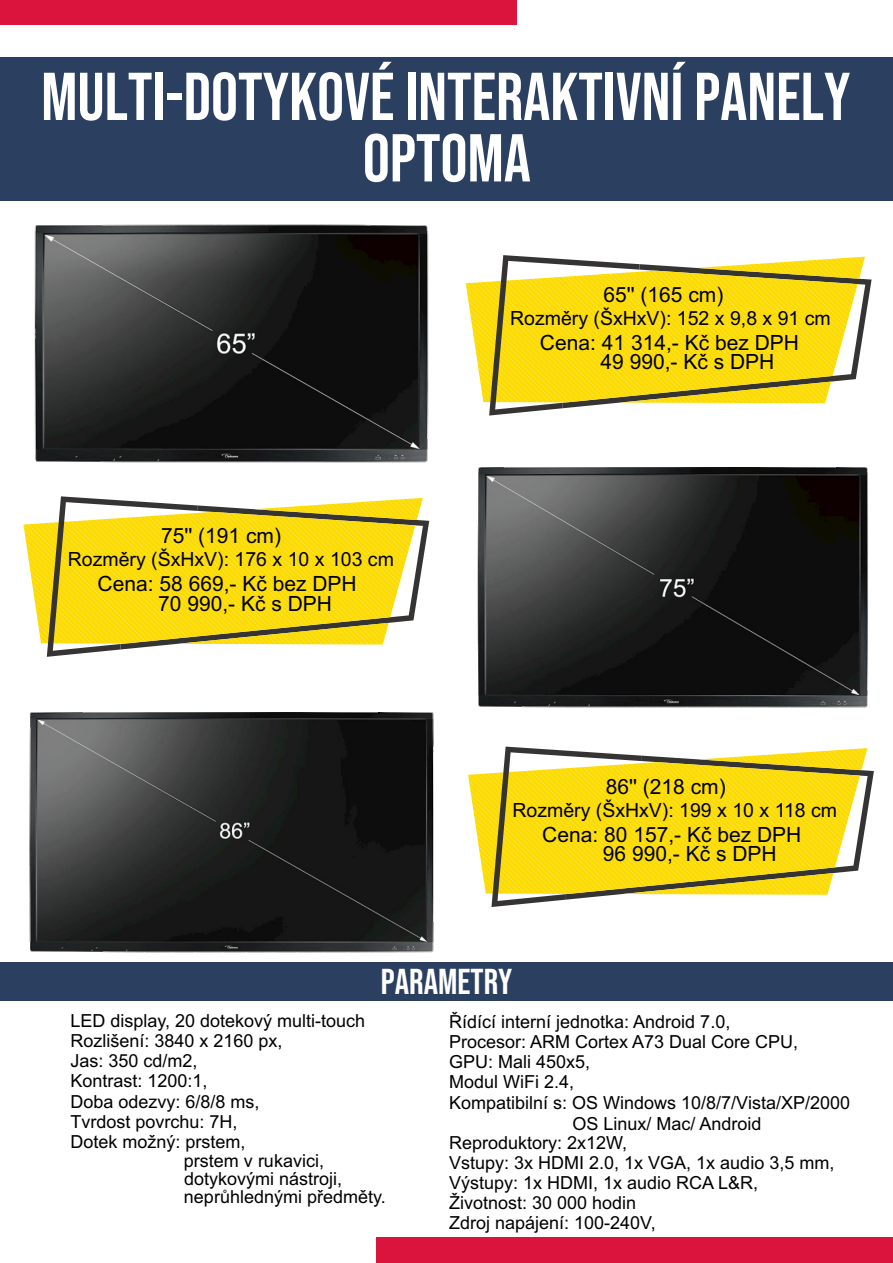
<style>
.page{position:relative;width:893px;height:1263px;background:#fff}
.page>*{position:absolute;margin:0;border:0;box-sizing:border-box;transform-origin:0 0}
.t1{font:67.5px/61.5px "Bebas Neue";color:#fff;text-align:center}
.t2{font:36px "Bebas Neue";color:#fff}
.t3{font:21px/19.2px "Arial";color:#000}
.t4{font:19.5px "Arial";color:#000}
.t5{font:18px/20.1px "Arial";color:#000}
</style>
<div class="page">
<div style="left:0;top:962px;width:893px;height:39px;background:#2b4061"></div>
<div style="left:0;top:0;width:516px;height:25px;background:#db143d"></div>
<div style="left:1px;top:57px;width:892px;height:143px;background:#2b4061"></div>
<img style="left:34px;top:224px;width:432px;height:239px">
<img style="left:477px;top:467px;width:391px;height:240px">
<img style="left:29px;top:712px;width:405px;height:240px">
<svg style="left:466px;top:255px;width:406px;height:161px"></svg>
<div style="left:376px;top:1238px;width:517px;height:25px;background:#db143d"></div>
<svg style="left:23px;top:496px;width:406px;height:161px"></svg>
<svg style="left:468px;top:746px;width:406px;height:161px"></svg>
<h1 class="t1" style="left:41px;top:72px;width:811px">MULTI-DOTYKOVÉ INTERAKTIVNÍ PANELY<br>OPTOMA</h1>
<p class="t3" style="left:603px;top:287px;width:122px">65'' (165 cm)</p>
<p class="t4" style="left:510px;top:311px;width:322px">Rozměry (ŠxHxV): 152 x 9,8 x 91 cm</p>
<p class="t3" style="left:161px;top:528px;width:122px">75'' (191 cm)</p>
<p class="t4" style="left:68px;top:552px;width:328px">Rozměry (ŠxHxV): 176 x 10 x 103 cm</p>
<p class="t3" style="left:158px;top:576px;width:200px;text-indent:-61px">Cena: 58 669,- Kč bez DPH<br>70 990,- Kč s DPH</p>
<p class="t3" style="left:600px;top:335px;width:200px;text-indent:-61px">Cena: 41 314,- Kč bez DPH<br>49 990,- Kč s DPH</p>
<p class="t3" style="left:606px;top:778px;width:122px">86'' (218 cm)</p>
<p class="t4" style="left:512px;top:802px;width:326px">Rozměry (ŠxHxV): 199 x 10 x 118 cm</p>
<p class="t3" style="left:603px;top:826px;width:200px;text-indent:-61px">Cena: 80 157,- Kč bez DPH<br>96 990,- Kč s DPH</p>
<h2 class="t2" style="left:381px;top:967px;width:133px">PARAMETRY</h2>
<p class="t5" style="left:70px;top:1012px;width:296px">LED display, 20 dotekový multi-touch<br>Rozlišení: 3840 x 2160 px,<br>Jas: 350 cd/m2,<br>Kontrast: 1200:1,<br>Doba odezvy: 6/8/8 ms,<br>Tvrdost povrchu: 7H,<br>Dotek možný: prstem,</p>
<p class="t5" style="left:449px;top:1013px;width:402px">Řídící interní jednotka: Android 7.0,<br>Procesor: ARM Cortex A73 Dual Core CPU,<br>GPU: Mali 450x5,<br>Modul WiFi 2.4,<br>Kompatibilní s: OS Windows 10/8/7/Vista/XP/2000</p>
<p class="t5" style="left:572px;top:1115px;width:191px">OS Linux/ Mac/ Android</p>
<p class="t5" style="left:449px;top:1134px;width:387px">Reproduktory: 2x12W,<br>Vstupy: 3x HDMI 2.0, 1x VGA, 1x audio 3,5 mm,<br>Výstupy: 1x HDMI, 1x audio RCA L&amp;R,<br>Životnost: 30 000 hodin<br>Zdroj napájení: 100-240V,</p>
<p class="t5" style="left:184px;top:1154px;width:203px;line-height:17.7px">prstem v rukavici, dotykovými nástroji, neprůhlednými předměty.</p>
</div>
